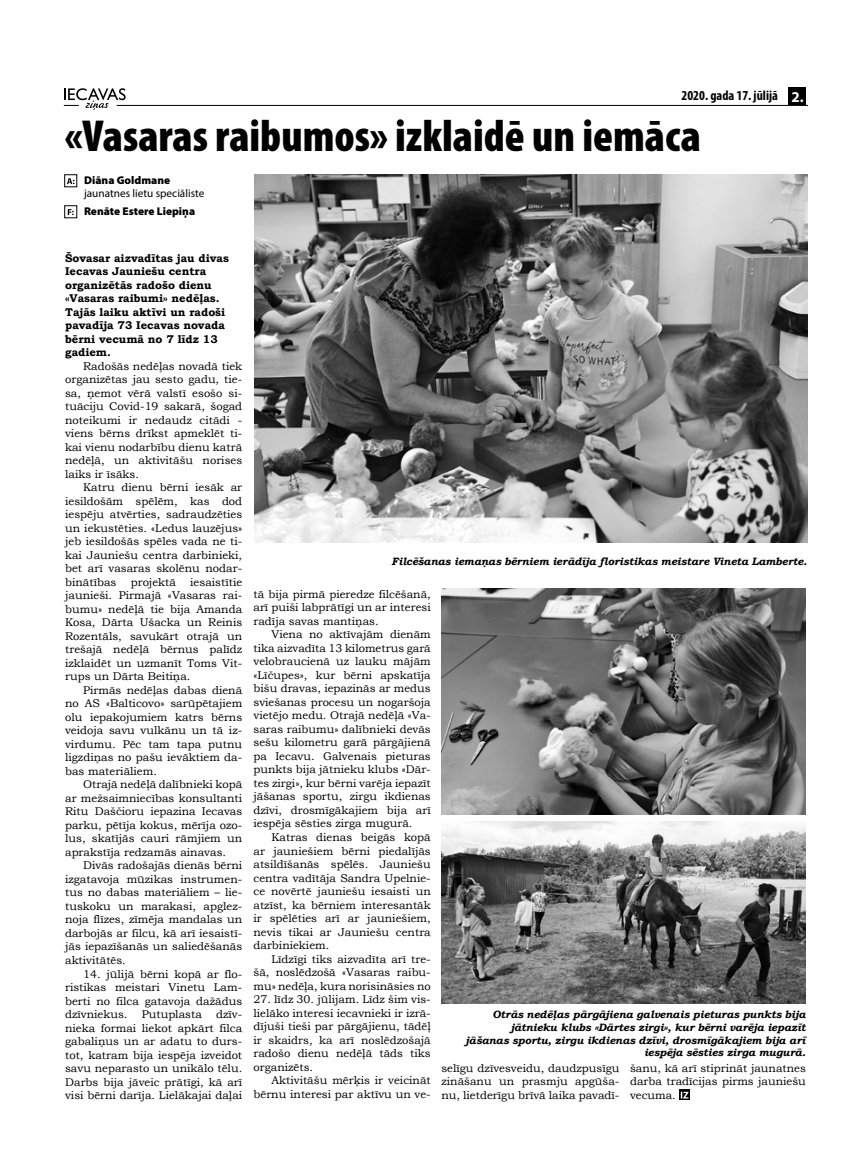
<style>
.page{position:relative;width:851px;height:1170px;background:#fff}
.page>*{position:absolute;margin:0;border:0;box-sizing:border-box;transform-origin:0 0}
.t1{font:900 condensed 45px "Myriad Pro";color:#000}
.t2{font:700 condensed 13.75px "Myriad Pro";color:#000}
.t3{font:11.25px/13.5px "Bookman Old Style";color:#000;text-align:justify}
.t4{font:700 11.25px/13.5px "Bookman Old Style";color:#000}
.t5{font:900 11.25px "Myriad Pro";color:#000}
.t6{font:11.25px "Myriad Pro";color:#000}
.t7{font:italic 700 10.62px/12.8px "Bookman Old Style";letter-spacing:-.01em;color:#000;text-align:right}
.s1{font-stretch:normal;font-size:15px;color:#fff}
</style>
<div class="page">
<hr style="left:117px;top:105px;width:689px;height:1px;background:#000">
<svg style="left:64px;top:88px;width:62px;height:22px"></svg>
<div style="left:788px;top:87px;width:18px;height:18px;background:#000"></div>
<svg style="left:68px;top:209px;width:6px;height:6px"></svg>
<div style="left:64px;top:205px;width:13px;height:13px;border:1px solid #000"></div>
<div style="left:679px;top:1089px;width:10px;height:10px;background:#000"></div>
<svg style="left:680px;top:1091px;width:8px;height:7px"></svg>
<img style="left:254px;top:174px;width:552px;height:368px">
<img style="left:441px;top:821px;width:364px;height:182px">
<img style="left:441px;top:588px;width:364px;height:226px">
<svg style="left:67px;top:178px;width:7px;height:6px"></svg>
<div style="left:64px;top:174px;width:13px;height:13px;border:1px solid #000"></div>
<svg style="left:389px;top:508px;width:419px;height:35px"></svg>
<p class="t2" style="left:681px;top:87px;width:123px">2020. gada 17. jūlijā <span class="s1">2.</span></p>
<h1 class="t1" style="left:65px;top:111px;width:637px">«Vasaras raibumos» izklaidē un iemāca</h1>
<p class="t5" style="left:84px;top:173px;width:88px">Diāna Goldmane</p>
<p class="t6" style="left:84px;top:186px;width:122px">jaunatnes lietu speciāliste</p>
<p class="t5" style="left:84px;top:205px;width:113px">Renāte Estere Liepiņa</p>
<p class="t4" style="left:65px;top:251px;width:165px">Šovasar aizvadītas jau divas<br>Iecavas Jauniešu centra organizētās radošo dienu «Vasaras raibumi» nedēļas.<br>Tajās laiku aktīvi un radoši pavadīja 73 Iecavas novada bērni vecumā no 7 līdz 13 gadiem.</p>
<p class="t3" style="left:65px;top:359px;width:179px;text-indent:18px">Radošās nedēļas novadā tiek organizētas jau sesto gadu, tie&shy;sa, ņemot vērā valstī esošo si&shy;tuāciju Covid-19 sakarā, šogad noteikumi ir nedaudz citādi - viens bērns drīkst apmeklēt ti&shy;kai vienu nodarbību dienu katrā nedēļā, un aktivitāšu norises laiks ir īsāks.</p>
<p class="t3" style="left:65px;top:480px;width:179px;text-indent:18px">Katru dienu bērni iesāk ar iesildošām spēlēm, kas dod iespēju atvērties, sadraudzēties un iekustēties. «Ledus lauzējus» jeb iesildošās spēles vada ne ti&shy;kai Jauniešu centra darbinieki, bet arī vasaras skolēnu nodar&shy;binātības</p>
<p class="t3" style="left:131px;top:575px;width:47px">projektā</p>
<p class="t3" style="left:65px;top:575px;width:179px;text-indent:125px">iesaistītie jaunieši. Pirmajā «Vasaras rai&shy;bumu» nedēļā tie bija Amanda Kosa, Dārta Ušacka un Reinis Rozentāls, savukārt otrajā un trešajā nedēļā bērnus palīdz izklaidēt un uzmanīt Toms Vit&shy;rups un Dārta Beitiņa.</p>
<p class="t3" style="left:65px;top:683px;width:179px;text-indent:18px">Pirmās nedēļas dabas dienā no AS «Balticovo» sarūpētajiem olu iepakojumiem katrs bērns veidoja savu vulkānu un tā iz&shy;virdumu. Pēc tam tapa putnu ligzdiņas no pašu ievāktiem da&shy;bas materiāliem.</p>
<p class="t3" style="left:65px;top:777px;width:179px;text-indent:18px">Otrajā nedēļā dalībnieki kopā ar mežsaimniecības konsultanti Ritu Daščioru iepazina Iecavas parku, pētīja kokus, mērīja ozo&shy;lus, skatījās cauri rāmjiem un aprakstīja redzamās ainavas.</p>
<p class="t3" style="left:65px;top:858px;width:179px;text-indent:18px">Divās radošajās dienās bērni izgatavoja mūzikas instrumen&shy;tus no dabas materiāliem – lie&shy;tuskoku un marakasi, apglez&shy;noja flīzes, zīmēja mandalas un darbojās ar filcu, kā arī iesaistī&shy;jās iepazīšanās un saliedēšanās aktivitātēs.</p>
<p class="t3" style="left:65px;top:966px;width:179px;text-indent:18px">14. jūlijā bērni kopā ar flo&shy;ristikas meistari Vinetu Lam&shy;berti no filca gatavoja dažādus dzīvniekus.</p>
<p class="t3" style="left:65px;top:1007px;width:179px;text-indent:151px">dzīv&shy;nieka formai liekot apkārt filca gabaliņus un ar adatu to durs&shy;tot, katram bija iespēja izveidot savu neparasto un unikālo tēlu.<br>Darbs bija jāveic prātīgi, kā arī visi bērni darīja. Lielākajai daļai</p>
<p class="t3" style="left:142px;top:1007px;width:62px">Putuplasta</p>
<p class="t7" style="left:391px;top:555px;width:417px">Filcēšanas iemaņas bērniem ierādīja floristikas meistare Vineta Lamberte.</p>
<p class="t3" style="left:253px;top:587px;width:179px">tā bija pirmā pieredze filcēšanā, arī puiši labprātīgi un ar interesi radīja savas mantiņas.</p>
<p class="t3" style="left:253px;top:627px;width:179px;text-indent:18px">Viena no aktīvajām dienām tika aizvadīta 13 kilometrus garā velobraucienā uz lauku mājām «Līčupes», kur bērni apskatīja bišu dravas, iepazinās ar medus sviešanas procesu un nogaršoja vietējo medu. Otrajā nedēļā «Va&shy;saras raibumu» dalībnieki devās sešu kilometru garā pārgājienā pa Iecavu. Galvenais pieturas punkts bija jātnieku klubs «Dār&shy;tes zirgi», kur bērni varēja iepazīt jāšanas sportu, zirgu ikdienas dzīvi, drosmīgākajiem bija arī iespēja sēsties zirga mugurā.</p>
<p class="t3" style="left:253px;top:830px;width:179px;text-indent:18px">Katras dienas beigās kopā ar jauniešiem bērni piedalījās atsildīšanās spēlēs. Jauniešu centra vadītāja Sandra Upelnie&shy;ce novērtē jauniešu iesaisti un atzīst, ka bērniem interesantāk ir spēlēties arī ar jauniešiem, nevis tikai ar Jauniešu centra darbiniekiem.</p>
<p class="t3" style="left:253px;top:951px;width:179px;text-indent:18px">Līdzīgi tiks aizvadīta arī tre&shy;šā, noslēdzošā «Vasaras raibu&shy;mu» nedēļa, kura norisināsies no</p>
<p class="t3" style="left:253px;top:992px;width:179px">27. līdz 30. jūlijam. Līdz šim vis&shy;lielāko interesi iecavnieki ir izrā&shy;dījuši tieši par pārgājienu, tādēļ ir skaidrs, ka arī noslēdzošajā radošo dienu nedēļā tāds tiks organizēts.</p>
<p class="t3" style="left:253px;top:1073px;width:179px;text-align:right">Aktivitāšu mērķis ir veicināt bērnu interesi par aktīvu un ve-</p>
<p class="t7" style="left:465px;top:1007px;width:341px">Otrās nedēļas pārgājiena galvenais pieturas punkts bija jātnieku klubs «Dārtes zirgi», kur bērni varēja iepazīt jāšanas sportu, zirgu ikdienas dzīvi, drosmīgākajiem bija arī iespēja sēsties zirga mugurā.</p>
<p class="t3" style="left:441px;top:1061px;width:179px">selīgu dzīvesveidu, daudzpusīgu zināšanu un prasmju apgūša&shy;nu, lietderīgu brīvā laika pavadī-</p>
<p class="t3" style="left:630px;top:1061px;width:177px">šanu, kā arī stiprināt jaunatnes darba tradīcijas pirms jauniešu vecuma.</p>
</div>
